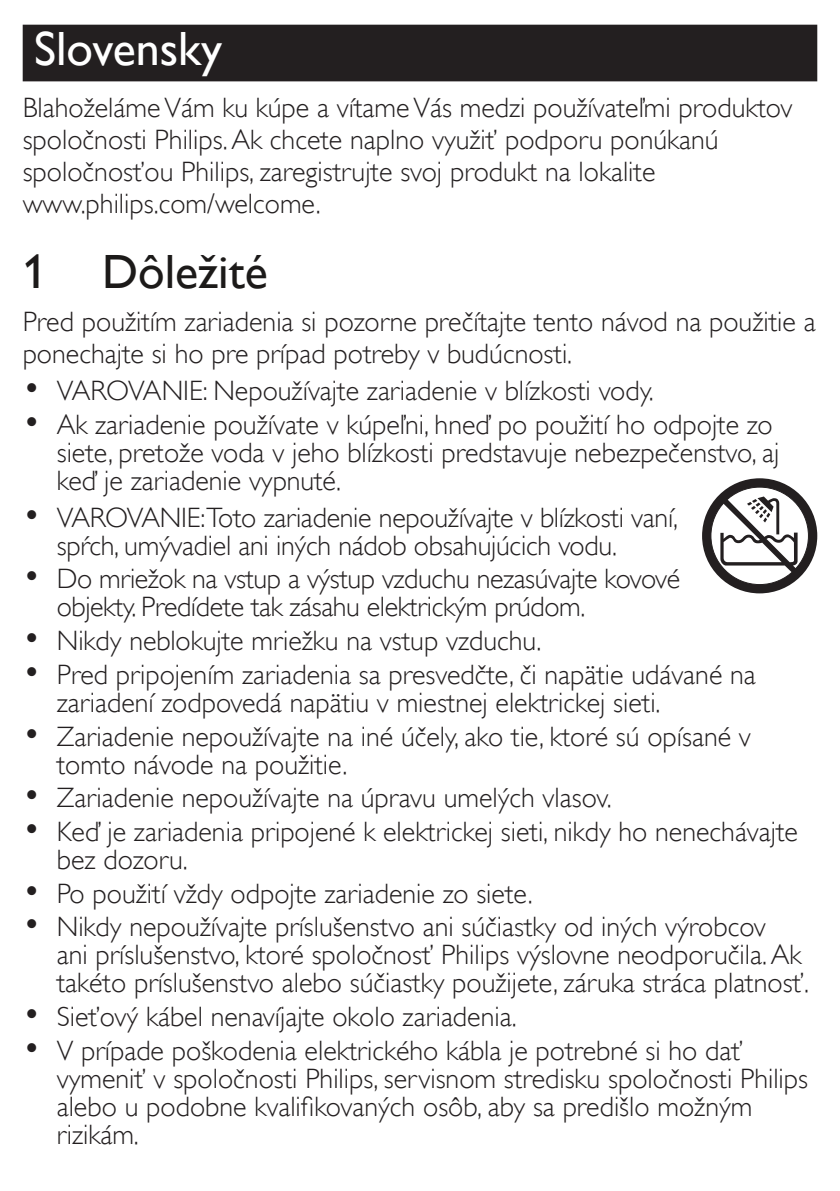
<style>
.page{position:relative;width:840px;height:1191px;background:#fff}
.page>*{position:absolute;margin:0;border:0;box-sizing:border-box;transform-origin:0 0}
.t1{font:48px "Gill Sans Alt One WGL";color:#fff}
.t2{font:48px "Gill Sans Alt One WGL";color:#1c1a19}
.t3{font:28px/28px "Gill Sans Alt One WGL Light";color:#231f20}
.s1{font-size:36px}
</style>
<div class="page">
<div style="left:23px;top:25px;width:793px;height:56px;background:#231f20"></div>
<svg style="left:702px;top:478px;width:114px;height:115px"></svg>
<h1 class="t1" style="left:34px;top:16px;width:190px">Slovensky</h1>
<p class="t3" style="left:23px;top:92px;width:770px;line-height:32px">Blahoželáme Vám ku kúpe a vítame Vás medzi používateľmi produktov spoločnosti Philips. Ak chcete naplno využiť podporu ponúkanú spoločnosťou Philips, zaregistrujte svoj produkt na lokalite www.philips.com/welcome.</p>
<h1 class="t2" style="left:23px;top:238px;width:246px">1 Dôležité</h1>
<p class="t3" style="left:23px;top:306px;width:794px;line-height:32px">Pred použitím zariadenia si pozorne prečítajte tento návod na použitie a ponechajte si ho pre prípad potreby v budúcnosti.</p>
<p class="t3" style="left:23px;top:377px;width:632px"><span class="s1">•</span> VAROVANIE: Nepoužívajte zariadenie v blízkosti vody.</p>
<p class="t3" style="left:57px;top:410px;width:723px;text-indent:-34px"><span class="s1">•</span> Ak zariadenie používate v kúpeľni, hneď po použití ho odpojte zo siete, pretože voda v jeho blízkosti predstavuje nebezpečenstvo, aj keď je zariadenie vypnuté.</p>
<p class="t3" style="left:57px;top:503px;width:622px;text-indent:-34px"><span class="s1">•</span> VAROVANIE:Toto zariadenie nepoužívajte v blízkosti vaní, spŕch, umývadiel ani iných nádob obsahujúcich vodu.</p>
<p class="t3" style="left:57px;top:565px;width:624px;text-indent:-34px"><span class="s1">•</span> Do mriežok na vstup a výstup vzduchu nezasúvajte kovové objekty. Predídete tak zásahu elektrickým prúdom.</p>
<p class="t3" style="left:23px;top:627px;width:520px"><span class="s1">•</span> Nikdy neblokujte mriežku na vstup vzduchu.</p>
<p class="t3" style="left:57px;top:660px;width:700px;text-indent:-34px"><span class="s1">•</span> Pred pripojením zariadenia sa presvedčte, či napätie udávané na zariadení zodpovedá napätiu v miestnej elektrickej sieti.</p>
<p class="t3" style="left:57px;top:722px;width:695px;text-indent:-34px"><span class="s1">•</span> Zariadenie nepoužívajte na iné účely, ako tie, ktoré sú opísané v tomto návode na použitie.</p>
<p class="t3" style="left:23px;top:784px;width:590px"><span class="s1">•</span> Zariadenie nepoužívajte na úpravu umelých vlasov.</p>
<p class="t3" style="left:57px;top:817px;width:742px;text-indent:-34px"><span class="s1">•</span> Keď je zariadenia pripojené k elektrickej sieti, nikdy ho nenechávajte bez dozoru.</p>
<p class="t3" style="left:23px;top:879px;width:511px"><span class="s1">•</span> Po použití vždy odpojte zariadenie zo siete.</p>
<p class="t3" style="left:57px;top:913px;width:753px;text-indent:-34px"><span class="s1">•</span> Nikdy nepoužívajte príslušenstvo ani súčiastky od iných výrobcov<br>ani príslušenstvo, ktoré spoločnosť Philips výslovne neodporučila. Ak takéto príslušenstvo alebo súčiastky použijete, záruka stráca platnosť.</p>
<p class="t3" style="left:23px;top:1002px;width:495px"><span class="s1">•</span> Sieťový kábel nenavíjajte okolo zariadenia.</p>
<p class="t3" style="left:57px;top:1036px;width:752px;text-indent:-34px"><span class="s1">•</span> V prípade poškodenia elektrického kábla je potrebné si ho dať vymeniť v spoločnosti Philips, servisnom stredisku spoločnosti Philips alebo u podobne kvalifikovaných osôb, aby sa predišlo možným rizikám.</p>
</div>
